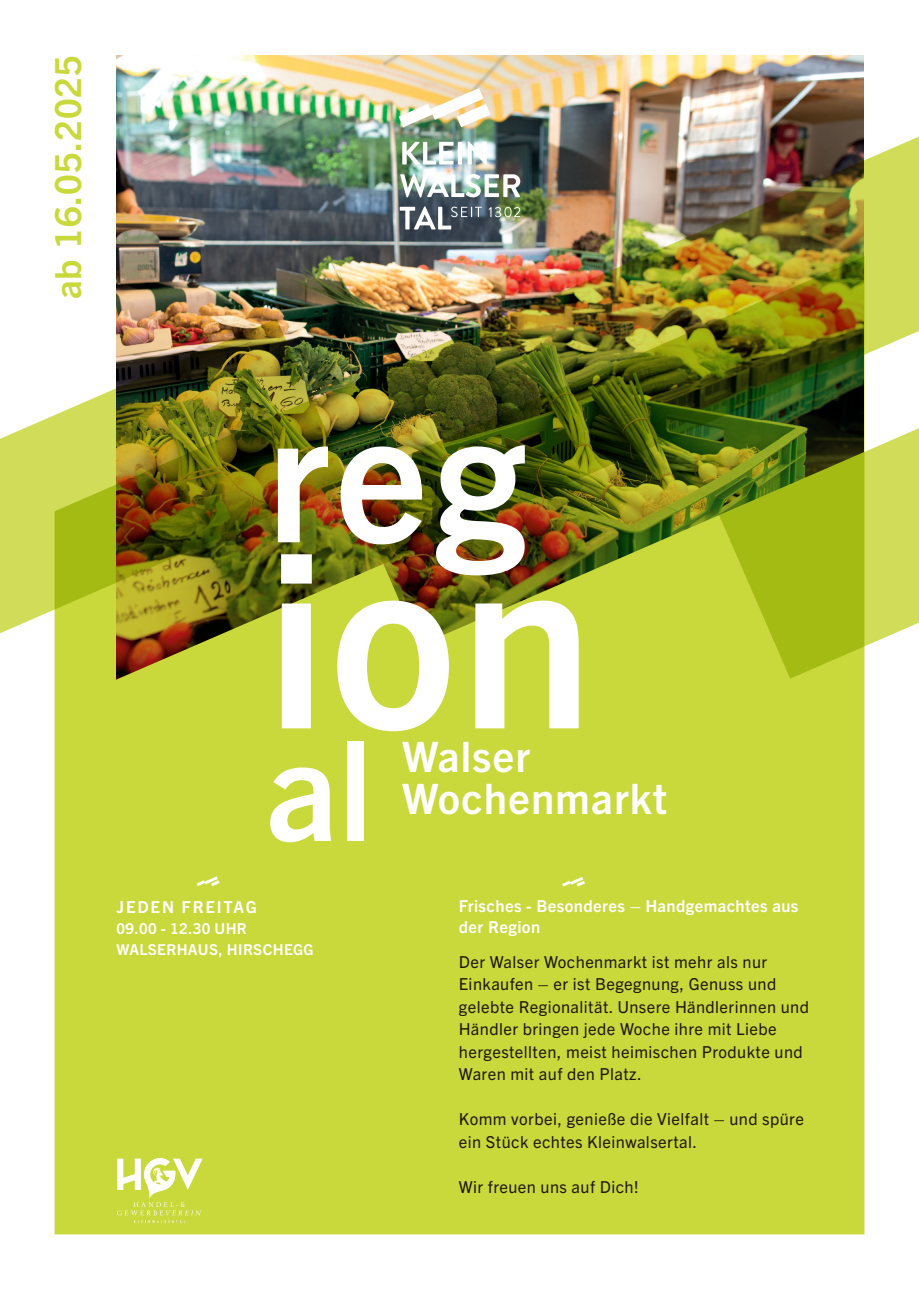
<style>
.page{position:relative;width:919px;height:1289px;background:#fff}
.page>*{position:absolute;margin:0;border:0;box-sizing:border-box;transform-origin:0 0}
.t1{font:700 240px "Trade Gothic Next LT Pro";color:#fff}
.t2{font:700 180px "Trade Gothic Next LT Pro";color:#fff}
.t3{font:700 138px "Trade Gothic Next LT Pro";color:#fff}
.t4{font:700 42px/42px "Trade Gothic Next LT Pro";letter-spacing:.025em;color:#fff}
.t5{font:700 36px "Trade Gothic Next LT Pro";letter-spacing:.025em;color:#c9d83b}
.t6{font:16.5px/22.5px "Trade Gothic Next LT Pro";letter-spacing:.025em;color:#1e1711}
.t7{font:700 16.5px/21px "Trade Gothic Next LT Pro";letter-spacing:.025em;color:#fff}
.t8{font:700 16.5px "Trade Gothic Next LT Pro";letter-spacing:.11em;color:#fff}
.t9{font:700 15px/21px "Trade Gothic Next LT Pro";letter-spacing:.025em;color:#fff}
</style>
<div class="page">
<img style="left:116px;top:55px;width:747px;height:18px">
<div style="left:54px;top:678px;width:811px;height:557px;background:#c9d83b"></div>
<img style="left:0;top:73px;width:918px;height:605px">
<svg style="left:117px;top:1158px;width:85px;height:65px"></svg>
<svg style="left:197px;top:876px;width:22px;height:10px"></svg>
<svg style="left:562px;top:876px;width:23px;height:10px"></svg>
<h3 class="t5" style="left:43px;top:299px;width:245px;rotate:-90deg">ab 16.05.2025</h3>
<h2 class="t2" style="left:266px;top:351px;width:262px">reg</h2>
<h1 class="t1" style="left:266px;top:474px;width:328px">ion</h1>
<h3 class="t3" style="left:266px;top:694px;width:108px">al</h3>
<h3 class="t4" style="left:402px;top:733px;width:267px">Walser<br>Wochenmarkt</h3>
<p class="t8" style="left:116px;top:895px;width:142px">JEDEN FREITAG</p>
<p class="t9" style="left:116px;top:916px;width:198px">09.00 - 12.30 UHR<br>WALSERHAUS, HIRSCHEGG</p>
<p class="t7" style="left:459px;top:894px;width:341px">Frisches - Besonderes – Handgemachtes aus der Region</p>
<p class="t6" style="left:459px;top:949px;width:351px">Der Walser Wochenmarkt ist mehr als nur Einkaufen – er ist Begegnung, Genuss und gelebte Regionalität. Unsere Händlerinnen und Händler bringen jede Woche ihre mit Liebe hergestellten, meist heimischen Produkte und Waren mit auf den Platz.</p>
<p class="t6" style="left:459px;top:1106px;width:346px">Komm vorbei, genieße die Vielfalt – und spüre ein Stück echtes Kleinwalsertal.</p>
<p class="t6" style="left:459px;top:1174px;width:181px">Wir freuen uns auf Dich!</p>
</div>
